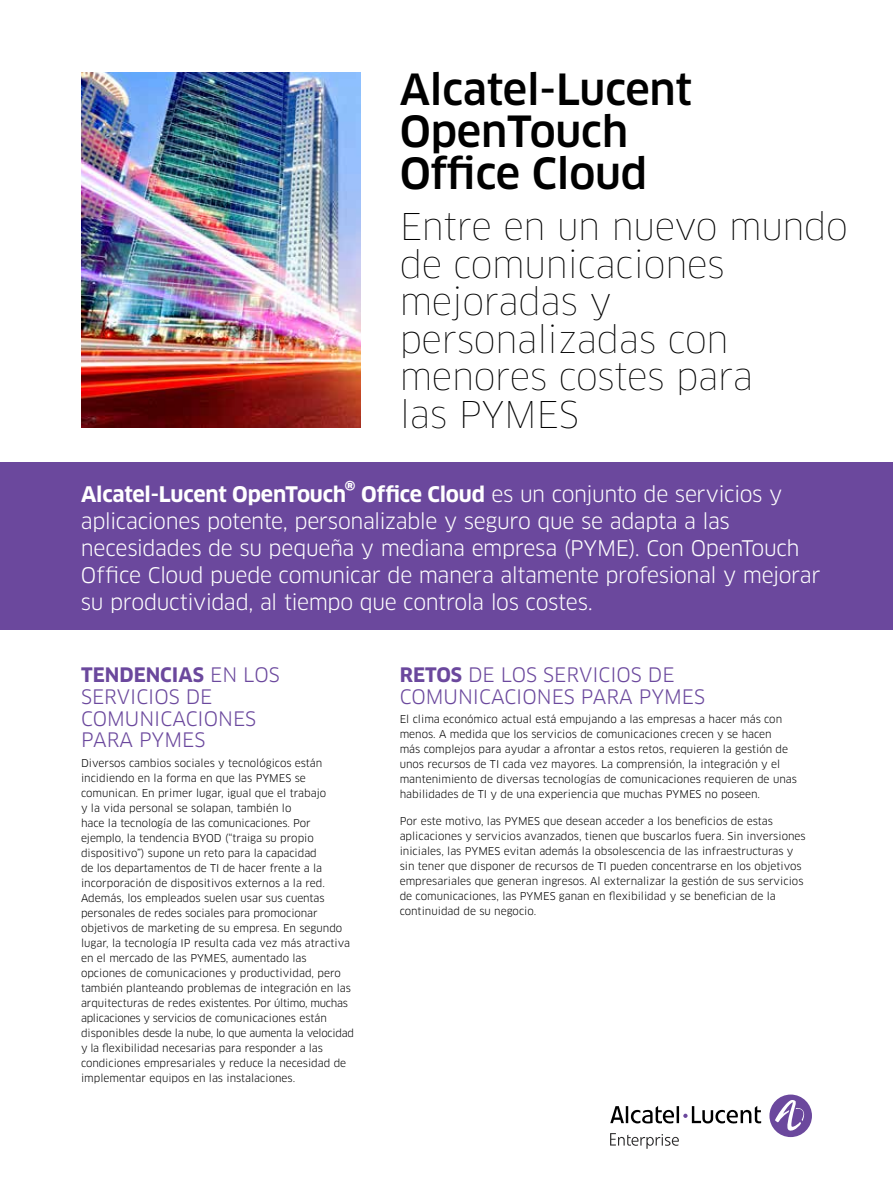
<style>
.page{position:relative;width:893px;height:1188px;background:#fff}
.page>*{position:absolute;margin:0;border:0;box-sizing:border-box;transform-origin:0 0}
.t1{font:500 42px/42px "Clan OT";letter-spacing:-.005em;color:#000}
.t2{font:100 36px/37.5px "Clan OT";letter-spacing:-.01em;color:#000}
.t3{font:21px/27px "Clan OT";letter-spacing:-.02em;color:#fff}
.t4{font:19.5px/21.8px "Clan OT";color:#6b489d}
.t5{font:10.5px/15px "Clan OT";color:#000}
.s1{font-weight:700}
.s2{font-weight:700;font-size:25.5px}
</style>
<div class="page">
<div style="left:769px;top:1095px;width:43px;height:42px;background:#6b489d;border-radius:50%"></div>
<svg style="left:775px;top:1100px;width:32px;height:31px"></svg>
<svg style="left:610px;top:1106px;width:151px;height:17px"></svg>
<svg style="left:610px;top:1133px;width:69px;height:16px"></svg>
<div style="left:0;top:462px;width:893px;height:168px;background:#6b489d"></div>
<img style="left:81px;top:72px;width:279px;height:356px">
<h1 class="t1" style="left:400px;top:69px;width:294px">Alcatel‑Lucent<br>OpenTouch<br>Office Cloud</h1>
<h2 class="t2" style="left:400px;top:208px;width:450px">Entre en un nuevo mundo de comunicaciones mejoradas y personalizadas con menores costes para<br>las PYMES</h2>
<p class="t3" style="left:81px;top:481px;width:741px"><span class="s1">Alcatel‑Lucent OpenTouch</span><span class="s2">®</span> <span class="s1">Office Cloud</span> es un conjunto de servicios y aplicaciones potente, personalizable y seguro que se adapta a las necesidades de su pequeña y mediana empresa (PYME). Con OpenTouch Office Cloud puede comunicar de manera altamente profesional y mejorar su productividad, al tiempo que controla los costes.</p>
<h3 class="t4" style="left:81px;top:664px;width:200px"><span class="s1">TENDENCIAS</span> EN LOS<br>SERVICIOS DE<br>COMUNICACIONES<br>PARA PYMES</h3>
<p class="t5" style="left:81px;top:755px;width:275px">Diversos cambios sociales y tecnológicos están incidiendo en la forma en que las PYMES se comunican. En primer lugar, igual que el trabajo<br>y la vida personal se solapan, también lo<br>hace la tecnología de las comunicaciones. Por ejemplo, la tendencia BYOD (“traiga su propio dispositivo”) supone un reto para la capacidad<br>de los departamentos de TI de hacer frente a la incorporación de dispositivos externos a la red.<br>Además, los empleados suelen usar sus cuentas personales de redes sociales para promocionar objetivos de marketing de su empresa. En segundo lugar, la tecnología IP resulta cada vez más atractiva en el mercado de las PYMES, aumentado las opciones de comunicaciones y productividad, pero también planteando problemas de integración en las arquitecturas de redes existentes. Por último, muchas aplicaciones y servicios de comunicaciones están disponibles desde la nube, lo que aumenta la velocidad y la flexibilidad necesarias para responder a las condiciones empresariales y reduce la necesidad de implementar equipos en las instalaciones.</p>
<h3 class="t4" style="left:400px;top:664px;width:307px"><span class="s1">RETOS</span> DE LOS SERVICIOS DE<br>COMUNICACIONES PARA PYMES</h3>
<p class="t5" style="left:400px;top:712px;width:399px">El clima económico actual está empujando a las empresas a hacer más con menos. A medida que los servicios de comunicaciones crecen y se hacen<br>más complejos para ayudar a afrontar a estos retos, requieren la gestión de unos recursos de TI cada vez mayores. La comprensión, la integración y el mantenimiento de diversas tecnologías de comunicaciones requieren de unas habilidades de TI y de una experiencia que muchas PYMES no poseen.</p>
<p class="t5" style="left:400px;top:814px;width:407px">Por este motivo, las PYMES que desean acceder a los beneficios de estas aplicaciones y servicios avanzados, tienen que buscarlos fuera. Sin inversiones iniciales, las PYMES evitan además la obsolescencia de las infraestructuras y sin tener que disponer de recursos de TI pueden concentrarse en los objetivos empresariales que generan ingresos. Al externalizar la gestión de sus servicios de comunicaciones, las PYMES ganan en flexibilidad y se benefician de la continuidad de su negocio.</p>
</div>
